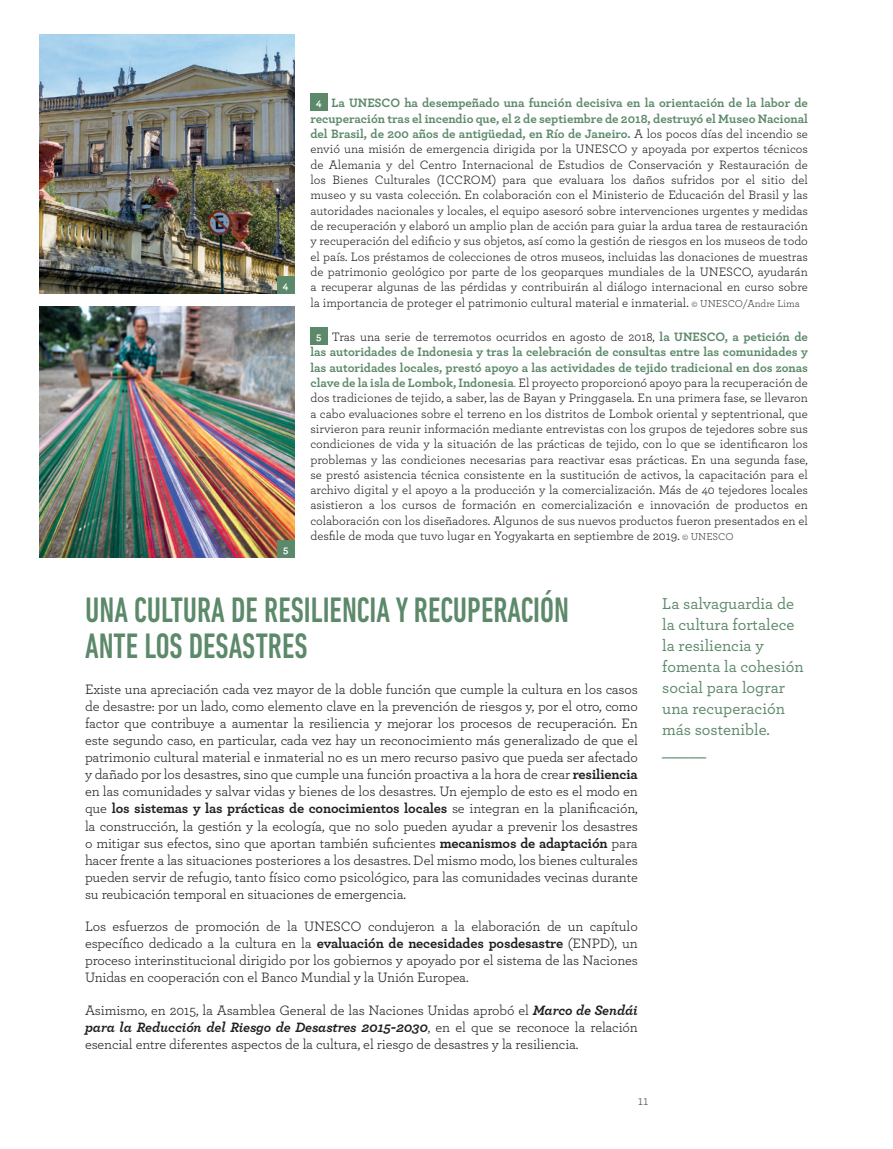
<style>
.page{position:relative;width:893px;height:1149px;background:#fff}
.page>*{position:absolute;margin:0;border:0;box-sizing:border-box;transform-origin:0 0}
.t1{font:500 condensed 36px/36px "DIN Next LT Pro";color:#5c896a;scale:.9 1}
.t2{font:500 16.5px/21px "Archer";color:#5c896a}
.t3{font:14.25px/17.1px "Archer";letter-spacing:-.01em;color:#231f20;text-align:justify}
.t4{font:italic 700 14.25px "Archer Pro";letter-spacing:-.01em;color:#231f20}
.t5{font:13.5px "Archer";color:#57585a}
.t6{font:12.75px/15.3px "Archer";color:#231f20;text-align:justify}
.t7{font:700 10.5px "Archer";color:#fff}
.s1{font-weight:700;font-size:10.5px;color:#fff}
.s2{font-weight:700;color:#5c896a}
.s3{font-size:10.5px;color:#3e3e3f}
.s4{color:#5c896a}
.s5{font-weight:700}
.s6{font-family:"Archer Pro";font-weight:700;font-style:italic}
.s7{font-family:"Archer";font-weight:400;font-style:normal}
</style>
<div class="page">
<div style="left:310px;top:94px;width:17px;height:17px;background:#5c896a"></div>
<div style="left:310px;top:327px;width:17px;height:17px;background:#5c896a"></div>
<img style="left:39px;top:34px;width:255px;height:259px">
<div style="left:277px;top:276px;width:17px;height:17px;background:#5c896a"></div>
<img style="left:39px;top:306px;width:255px;height:251px">
<div style="left:277px;top:540px;width:17px;height:17px;background:#5c896a"></div>
<p class="t7" style="left:283px;top:277px;width:7px">4</p>
<p class="t7" style="left:283px;top:541px;width:7px">5</p>
<p class="t6" style="left:310px;top:95px;width:499px;text-indent:6px"><span class="s1">4</span> <span class="s2">La UNESCO ha desempeñado una función decisiva en la orientación de la labor de recuperación tras el incendio que, el 2 de septiembre de 2018, destruyó el Museo Nacional del Brasil, de 200 años de antigüedad, en Río de Janeiro.</span> A los pocos días del incendio se envió una misión de emergencia dirigida por la UNESCO y apoyada por expertos técnicos de Alemania y del Centro Internacional de Estudios de Conservación y Restauración de los Bienes Culturales (ICCROM) para que evaluara los daños sufridos por el sitio del museo y su vasta colección. En colaboración con el Ministerio de Educación del Brasil y las autoridades nacionales y locales, el equipo asesoró sobre intervenciones urgentes y medidas de recuperación y elaboró un amplio plan de acción para guiar la ardua tarea de restauración y recuperación del edificio y sus objetos, así como la gestión de riesgos en los museos de todo el país. Los préstamos de colecciones de otros museos, incluidas las donaciones de muestras de patrimonio geológico por parte de los geoparques mundiales de la UNESCO, ayudarán a recuperar algunas de las pérdidas y contribuirán al diálogo internacional en curso sobre la importancia de proteger el patrimonio cultural material e inmaterial. <span class="s3">© UNESCO/Andre Lima</span></p>
<p class="t6" style="left:310px;top:328px;width:499px;text-indent:6px"><span class="s1">5</span> Tras una serie de terremotos ocurridos en agosto de 2018, <span class="s2">la UNESCO, a petición de las autoridades de Indonesia y tras la celebración de consultas entre las comunidades y las autoridades locales, prestó apoyo a las actividades de tejido tradicional en dos zonas clave de la isla de Lombok, Indonesia</span><span class="s4">.</span> El proyecto proporcionó apoyo para la recuperación de dos tradiciones de tejido, a saber, las de Bayan y Pringgasela. En una primera fase, se llevaron a cabo evaluaciones sobre el terreno en los distritos de Lombok oriental y septentrional, que sirvieron para reunir información mediante entrevistas con los grupos de tejedores sobre sus condiciones de vida y la situación de las prácticas de tejido, con lo que se identificaron los problemas y las condiciones necesarias para reactivar esas prácticas. En una segunda fase, se prestó asistencia técnica consistente en la sustitución de activos, la capacitación para el archivo digital y el apoyo a la producción y la comercialización. Más de 40 tejedores locales asistieron a los cursos de formación en comercialización e innovación de productos en colaboración con los diseñadores. Algunos de sus nuevos productos fueron presentados en el desfile de moda que tuvo lugar en Yogyakarta en septiembre de 2019. <span class="s3">© UNESCO</span></p>
<h1 class="t1" style="left:85px;top:592px;width:539px">UNA CULTURA DE RESILIENCIA Y RECUPERACIÓN<br>ANTE LOS DESASTRES</h1>
<p class="t3" style="left:85px;top:679px;width:554px">Existe una apreciación cada vez mayor de la doble función que cumple la cultura en los casos de desastre: por un lado, como elemento clave en la prevención de riesgos y, por el otro, como factor que contribuye a aumentar la resiliencia y mejorar los procesos de recuperación. En este segundo caso, en particular, cada vez hay un reconocimiento más generalizado de que el patrimonio cultural material e inmaterial no es un mero recurso pasivo que pueda ser afectado y dañado por los desastres, sino que cumple una función proactiva a la hora de crear <span class="s5">resiliencia </span>en las comunidades y salvar vidas y bienes de los desastres. Un ejemplo de esto es el modo en que <span class="s5">los sistemas y las prácticas de conocimientos locales</span> se integran en la planificación, la construcción, la gestión y la ecología, que no solo pueden ayudar a prevenir los desastres o mitigar sus efectos, sino que aportan también suficientes <span class="s5">mecanismos de adaptación</span> para hacer frente a las situaciones posteriores a los desastres. Del mismo modo, los bienes culturales pueden servir de refugio, tanto físico como psicológico, para las comunidades vecinas durante su reubicación temporal en situaciones de emergencia.</p>
<p class="t3" style="left:85px;top:916px;width:554px">Los esfuerzos de promoción de la UNESCO condujeron a la elaboración de un capítulo específico dedicado a la cultura en la <span class="s5">evaluación de necesidades posdesastre</span> (ENPD), un proceso interinstitucional dirigido por los gobiernos y apoyado por el sistema de las Naciones Unidas en cooperación con el Banco Mundial y la Unión Europea.</p>
<p class="t3" style="left:85px;top:1000px;width:554px">Asimismo, en 2015, la Asamblea General de las Naciones Unidas aprobó el <span class="s6">Marco de Sendái</span></p>
<p class="t4" style="left:85px;top:1015px;width:554px">para la Reducción del Riesgo de Desastres 2015-2030<span class="s7">, en el que se reconoce la relación</span></p>
<p class="t3" style="left:85px;top:1034px;width:495px">esencial entre diferentes aspectos de la cultura, el riesgo de desastres y la resiliencia.</p>
<p class="t2" style="left:662px;top:591px;width:143px">La salvaguardia de la cultura fortalece la resiliencia y fomenta la cohesión social para lograr una recuperación más sostenible. _____</p>
<p class="t5" style="left:638px;top:1090px;width:12px">11</p>
</div>
